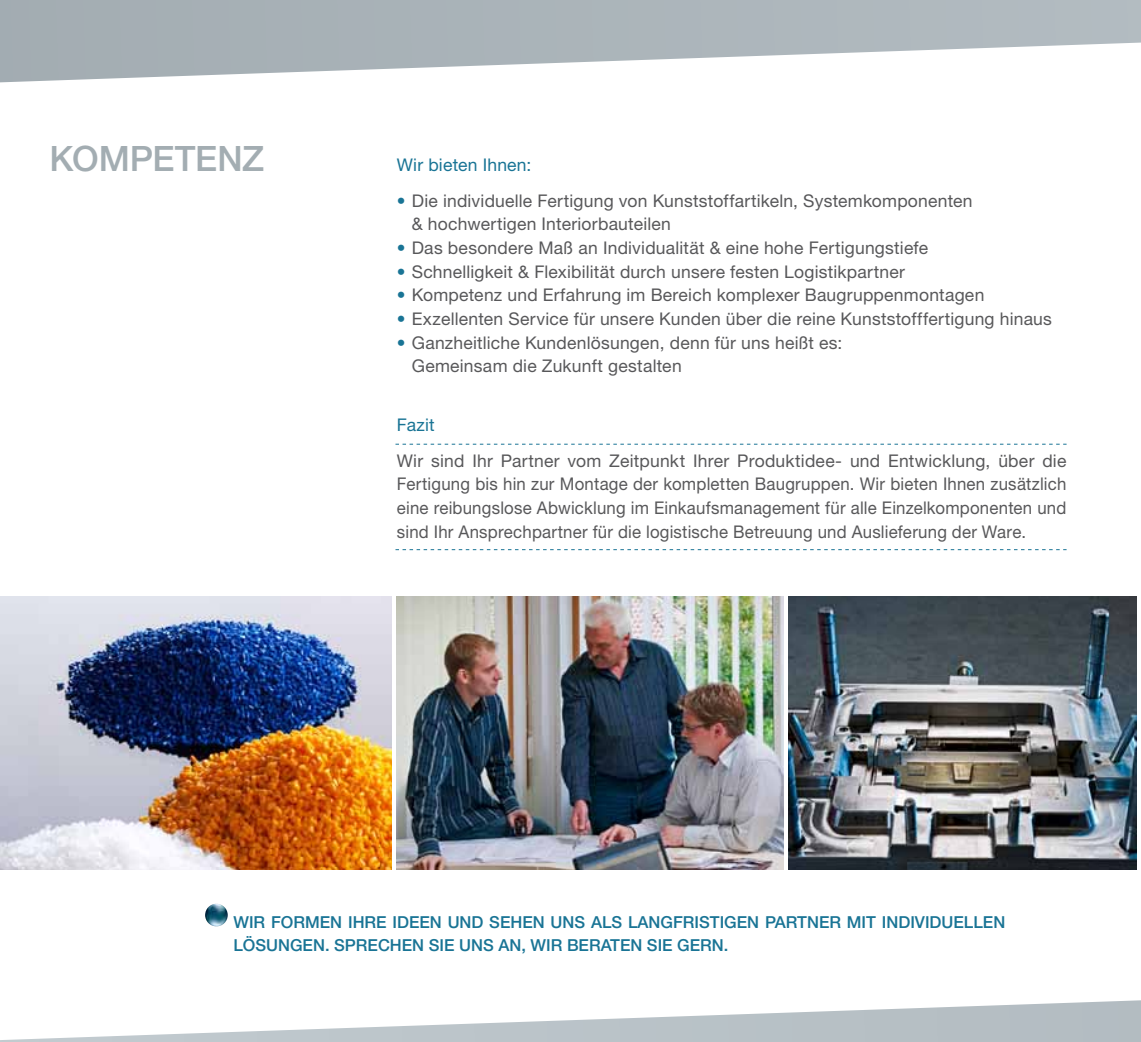
<style>
.page{position:relative;width:1141px;height:1042px;background:#fff}
.page>*{position:absolute;margin:0;border:0;box-sizing:border-box;transform-origin:0 0}
.t1{font:500 35px "Helvetica Neue LT Std";color:#a3adb2}
.t2{font:17.5px/23.6px "Helvetica Neue LT Std";letter-spacing:.01em;color:#58585a}
.t3{font:17.5px "Helvetica Neue LT Std";letter-spacing:.01em;color:#197495}
.t4{font:500 16.45px/23.6px "Helvetica Neue LT Std";color:#197495}
.s1{color:#197495}
</style>
<div class="page">
<svg style="left:0;top:1000px;width:1141px;height:42px"></svg>
<img style="left:205px;top:904px;width:23px;height:22px;border-radius:11px">
<svg style="left:0;top:0;width:1141px;height:82px"></svg>
<svg style="left:395px;top:444px;width:672px;height:1px"></svg>
<svg style="left:395px;top:549px;width:672px;height:1px"></svg>
<img style="left:789px;top:597px;width:347px;height:273px">
<img style="left:0;top:597px;width:392px;height:273px">
<img style="left:397px;top:597px;width:387px;height:273px">
<h1 class="t1" style="left:50px;top:138px;width:103px">KOMPETEN</h1>
<h1 class="t1" style="left:242px;top:138px;width:24px">Z</h1>
<p class="t3" style="left:397px;top:155px;width:136px">Wir bieten Ihnen:</p>
<p class="t2" style="left:412px;top:188px;width:562px;text-indent:-15px"><span class="s1">•</span> Die individuelle Fertigung von Kunststoffartikeln, Systemkomponenten &amp; hochwertigen Interiorbauteilen</p>
<p class="t2" style="left:397px;top:236px;width:533px"><span class="s1">•</span> Das besondere Maß an Individualität &amp; eine hohe Fertigungstiefe</p>
<p class="t2" style="left:397px;top:259px;width:510px"><span class="s1">•</span> Schnelligkeit &amp; Flexibilität durch unsere festen Logistikpartner</p>
<p class="t2" style="left:397px;top:283px;width:589px"><span class="s1">•</span> Kompetenz und Erfahrung im Bereich komplexer Baugruppenmontagen</p>
<p class="t2" style="left:397px;top:307px;width:657px"><span class="s1">•</span> Exzellenten Service für unsere Kunden über die reine Kunststofffertigung hinaus</p>
<p class="t2" style="left:412px;top:330px;width:432px;text-indent:-15px"><span class="s1">•</span> Ganzheitliche Kundenlösungen, denn für uns heißt es:<br>Gemeinsam die Zukunft gestalten</p>
<p class="t3" style="left:397px;top:414px;width:39px">Fazit</p>
<p class="t2" style="left:397px;top:448px;width:671px;text-align:justify">Wir sind Ihr Partner vom Zeitpunkt Ihrer Produktidee- und Entwicklung, über die Fertigung bis hin zur Montage der kompletten Baugruppen. Wir bieten Ihnen zusätzlich eine reibungslose Abwicklung im Einkaufsmanagement für alle Einzelkomponenten und sind Ihr Ansprechpartner für die logistische Betreuung und Auslieferung der Ware.</p>
<p class="t4" style="left:233px;top:909px;width:773px">WIR FORMEN IHRE IDEEN UND SEHEN UNS ALS LANGFRISTIGEN PARTNER MIT INDIVIDUELLEN<br>LÖSUNGEN. SPRECHEN SIE UNS AN, WIR BERATEN SIE GERN.</p>
</div>
